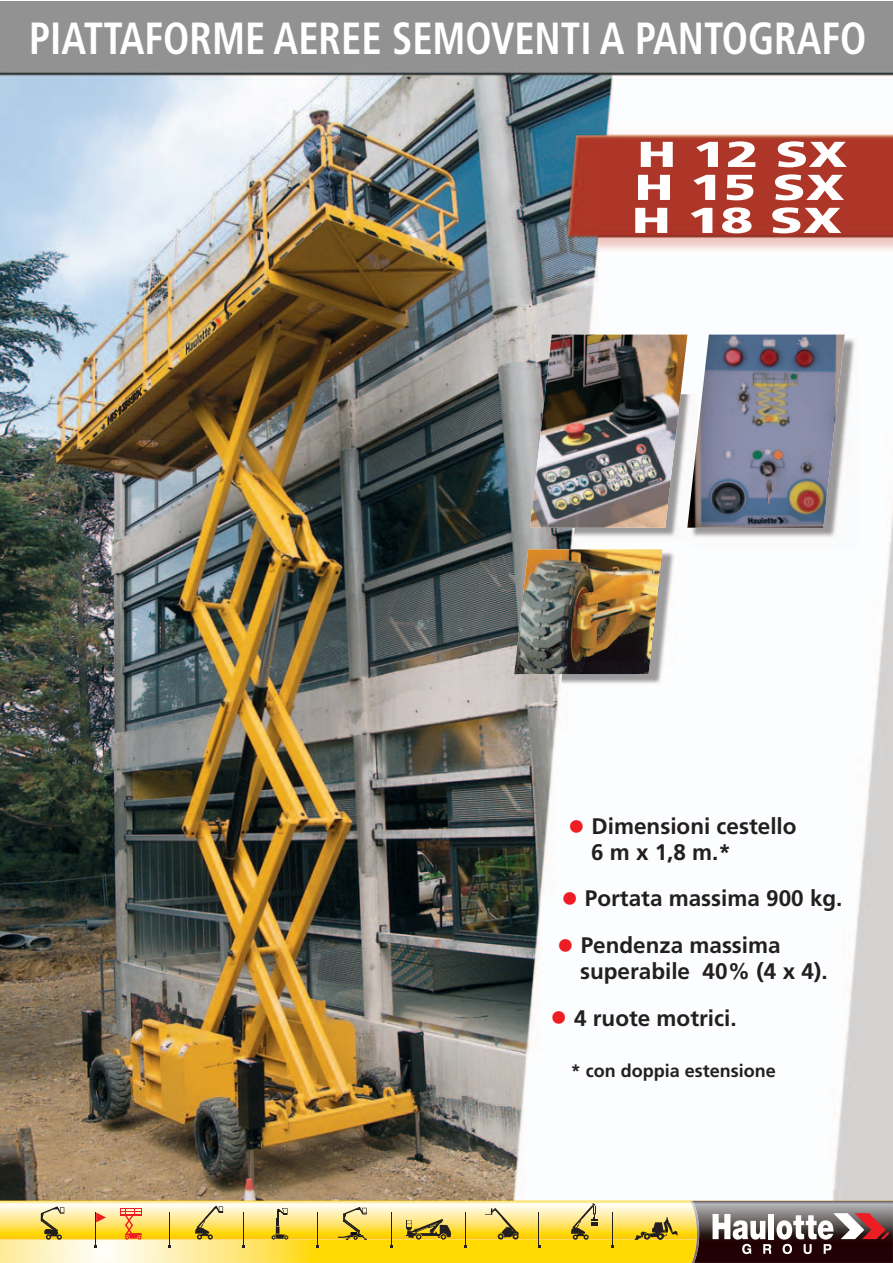
<style>
.page{position:relative;width:893px;height:1263px;background:#fff}
.page>*{position:absolute;margin:0;border:0;box-sizing:border-box;transform-origin:0 0}
.t1{font:700 condensed 45px "Frutiger";color:#fff;scale:.9 1}
.t2{font:900 36px/33px "Frutiger";color:#fff;text-align:justify;scale:1.5 1}
.t3{font:700 22.5px/25.5px "Frutiger";color:#231f20}
.t4{font:700 18px "Frutiger";color:#231f20}
.s1{font-weight:400;font-stretch:condensed;font-size:36px;color:#ee1d23}
</style>
<div class="page">
<img style="left:0;top:1px;width:893px;height:1199px">
<img style="left:107px;top:386px;width:35px;height:40px">
<img style="left:0;top:1239px;width:690px;height:24px">
<img style="left:0;top:1200px;width:893px;height:39px">
<hr style="left:96px;top:1212px;width:1px;height:34px;background:#231f20">
<hr style="left:169px;top:1212px;width:1px;height:34px;background:#231f20">
<hr style="left:243px;top:1212px;width:1px;height:34px;background:#231f20">
<hr style="left:317px;top:1212px;width:1px;height:34px;background:#231f20">
<hr style="left:391px;top:1212px;width:1px;height:34px;background:#231f20">
<hr style="left:539px;top:1212px;width:1px;height:34px;background:#231f20">
<hr style="left:613px;top:1212px;width:1px;height:34px;background:#231f20">
<svg style="left:634px;top:1217px;width:44px;height:23px"></svg>
<hr style="left:465px;top:1212px;width:1px;height:34px;background:#231f20">
<svg style="left:406px;top:1219px;width:45px;height:20px"></svg>
<svg style="left:338px;top:1207px;width:29px;height:33px"></svg>
<svg style="left:272px;top:1208px;width:16px;height:31px"></svg>
<svg style="left:195px;top:1205px;width:28px;height:34px"></svg>
<svg style="left:120px;top:1208px;width:22px;height:31px"></svg>
<svg style="left:485px;top:1208px;width:34px;height:31px"></svg>
<svg style="left:570px;top:1203px;width:28px;height:37px"></svg>
<svg style="left:41px;top:1206px;width:23px;height:34px"></svg>
<svg style="left:96px;top:1212px;width:10px;height:10px"></svg>
<img style="left:698px;top:1201px;width:195px;height:62px">
<img style="left:690px;top:1201px;width:8px;height:62px">
<svg style="left:712px;top:1213px;width:177px;height:41px"></svg>
<img style="left:573px;top:528px;width:118px;height:13px">
<img style="left:561px;top:551px;width:115px;height:136px">
<img style="left:514px;top:549px;width:148px;height:125px">
<img style="left:691px;top:438px;width:167px;height:111px">
<img style="left:845px;top:339px;width:13px;height:99px">
<img style="left:530px;top:335px;width:315px;height:193px">
<h1 class="t1" style="left:29px;top:20px;width:932px">PIATTAFORME AEREE SEMOVENTI A PANTOGRAFO</h1>
<h2 class="t2" style="left:632px;top:141px;width:145px">H 12 SX H 15 SX H 18 SX</h2>
<p class="t3" style="left:591px;top:815px;width:207px;text-indent:-24px"><span class="s1">•</span> Dimensioni cestello<br>6 m x 1,8 m.*</p>
<p class="t3" style="left:561px;top:888px;width:283px"><span class="s1">•</span> Portata massima 900 kg.</p>
<p class="t3" style="left:580px;top:934px;width:249px;text-indent:-24px"><span class="s1">•</span> Pendenza massima superabile 40% (4 x 4).</p>
<p class="t3" style="left:550px;top:1007px;width:188px"><span class="s1">•</span> 4 ruote motrici.</p>
<p class="t4" style="left:571px;top:1063px;width:206px">* con doppia estensione</p>
</div>
